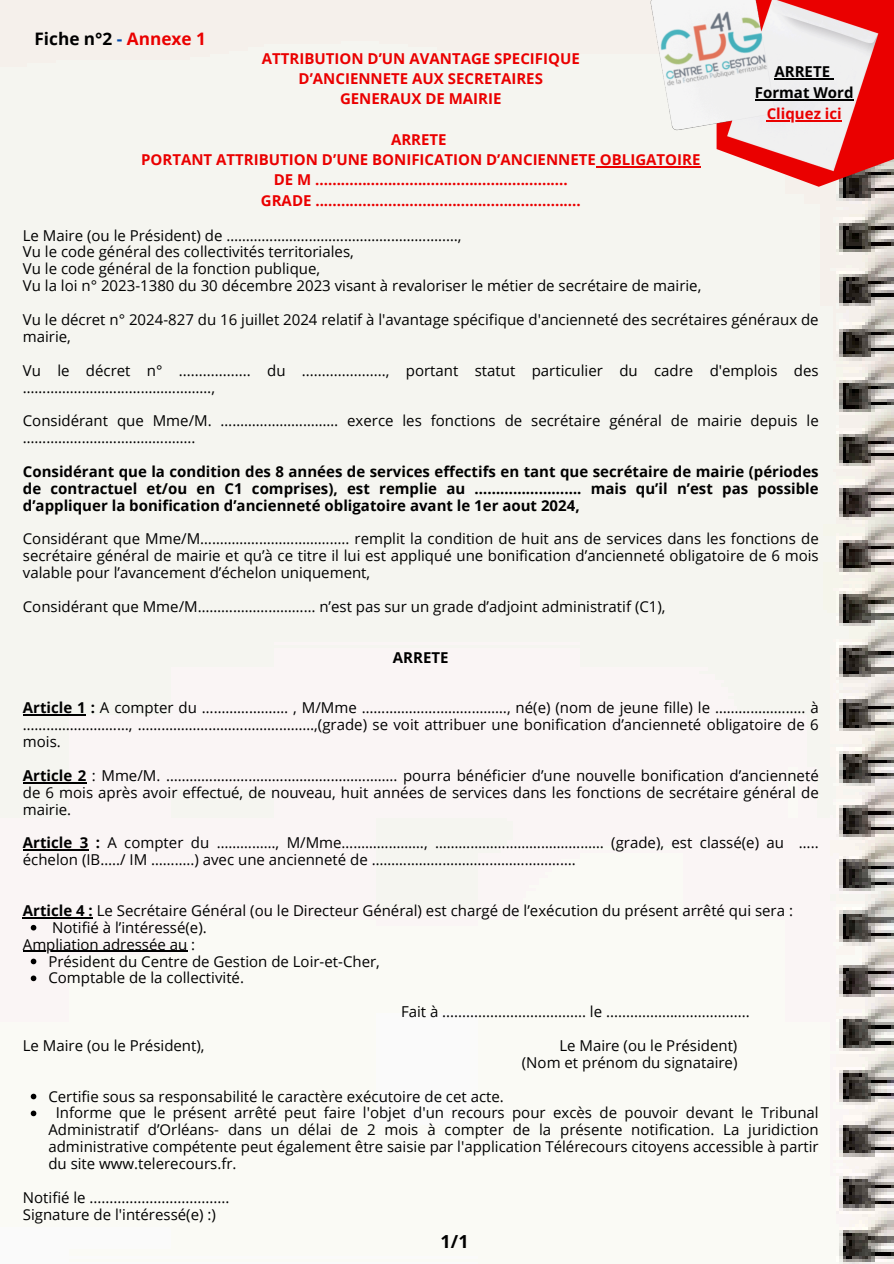
<style>
.page{position:relative;width:894px;height:1264px;background:#fff}
.page>*{position:absolute;margin:0;border:0;box-sizing:border-box;transform-origin:0 0}
.t1{font:700 18px "Open Sans";color:#000}
.t2{font:700 17.25px "Open Sans";color:#000}
.t3{font:15px/16.8px "Open Sans";color:#000}
.t4{font:700 15px/20.2px "Open Sans";color:#ea0000;text-align:center}
.t5{font:700 15px/16.8px "Open Sans";color:#000;text-align:justify}
.s1{color:#004aad}
.s2{color:#ea0000}
.s3{font-weight:700}
</style>
<div class="page">
<div style="left:0;top:0;width:893px;height:1263px;background:#f5f5f0"></div>
<img style="left:650px;top:0;width:66px;height:172px">
<hr style="left:595px;top:166px;width:105px;height:1px;background:#ea0000">
<hr style="left:23px;top:714px;width:63px;height:1px;background:#000">
<hr style="left:23px;top:782px;width:63px;height:1px;background:#000">
<hr style="left:23px;top:849px;width:65px;height:1px;background:#000">
<hr style="left:23px;top:917px;width:70px;height:1px;background:#000">
<svg style="left:31px;top:924px;width:5px;height:6px"></svg>
<hr style="left:23px;top:950px;width:164px;height:1px;background:#000">
<svg style="left:31px;top:958px;width:5px;height:6px"></svg>
<svg style="left:31px;top:975px;width:5px;height:6px"></svg>
<svg style="left:31px;top:1093px;width:5px;height:6px"></svg>
<svg style="left:31px;top:1110px;width:5px;height:6px"></svg>
<svg style="left:716px;top:0;width:177px;height:187px"></svg>
<hr style="left:754px;top:99px;width:99px;height:1px;background:#000">
<hr style="left:766px;top:120px;width:75px;height:1px;background:#ea0000">
<p class="t2" style="left:34px;top:27px;width:173px">Fiche n°2 <span class="s1">-</span> <span class="s2">Annexe 1</span></p>
<p class="t4" style="left:262px;top:48px;width:319px">ATTRIBUTION D’UN AVANTAGE SPECIFIQUE<br>D’ANCIENNETE AUX SECRETAIRES<br>GENERAUX DE MAIRIE</p>
<p class="t4" style="left:141px;top:129px;width:560px">ARRETE<br>PORTANT ATTRIBUTION D’UNE BONIFICATION D’ANCIENNETE OBLIGATOIRE DE M ...........................................................<br>GRADE ..............................................................</p>
<h3 class="t3" style="left:23px;top:226px;width:440px">Le Maire (ou le Président) de ………………………………………………..…,</h3>
<h2 class="t3" style="left:23px;top:243px;width:332px">Vu le code général des collectivités territoriales,</h2>
<h2 class="t3" style="left:23px;top:260px;width:299px">Vu le code général de la fonction publique,</h2>
<p class="t3" style="left:23px;top:277px;width:679px">Vu la loi n° 2023-1380 du 30 décembre 2023 visant à revaloriser le métier de secrétaire de mairie,</p>
<p class="t3" style="left:23px;top:311px;width:797px">Vu le décret n° 2024-827 du 16 juillet 2024 relatif à l'avantage spécifique d'ancienneté des secrétaires généraux de mairie,</p>
<p class="t3" style="left:23px;top:361px;width:797px">Vu le décret n° .................. du ....................., portant statut particulier du cadre d'emplois des ……………………...…………………,</p>
<p class="t3" style="left:23px;top:412px;width:797px">Considérant que Mme/M. ………………………… exerce les fonctions de secrétaire général de mairie depuis le ……………………………………..</p>
<p class="t5" style="left:23px;top:462px;width:797px">Considérant que la condition des 8 années de services effectifs en tant que secrétaire de mairie (périodes de contractuel et/ou en C1 comprises), est remplie au ……………………. mais qu’il n’est pas possible d’appliquer la bonification d’ancienneté obligatoire avant le 1er aout 2024,</p>
<p class="t3" style="left:23px;top:530px;width:797px;text-align:justify">Considérant que Mme/M……………………………….. remplit la condition de huit ans de services dans les fonctions de secrétaire général de mairie et qu’à ce titre il lui est appliqué une bonification d’ancienneté obligatoire de 6 mois valable pour l’avancement d’échelon uniquement,</p>
<p class="t3" style="left:23px;top:597px;width:644px">Considérant que Mme/M………………………… n’est pas sur un grade d’adjoint administratif (C1),</p>
<h3 class="t5" style="left:393px;top:648px;width:57px">ARRETE</h3>
<p class="t3" style="left:23px;top:699px;width:797px;text-align:justify"><span class="s3">Article 1 :</span> A compter du ……………….… , M/Mme …………….…………………, né(e) (nom de jeune fille) le ………………….. à ………………………, ………………………………………,(grade) se voit attribuer une bonification d’ancienneté obligatoire de 6 mois.</p>
<p class="t3" style="left:23px;top:766px;width:797px;text-align:justify"><span class="s3">Article 2</span> : Mme/M. ………………………………………………….. pourra bénéficier d’une nouvelle bonification d’ancienneté de 6 mois après avoir effectué, de nouveau, huit années de services dans les fonctions de secrétaire général de mairie.</p>
<h2 class="t3" style="left:23px;top:834px;width:797px"><span class="s3">Article 3 :</span> A compter du ……………, M/Mme…………………, …………………………….……… (grade), est classé(e) au ….. échelon (IB…../ IM ………..) avec une ancienneté de …………………………………………….</h2>
<p class="t3" style="left:23px;top:901px;width:771px"><span class="s3">Article 4 :</span> Le Secrétaire Général (ou le Directeur Général) est chargé de l’exécution du présent arrêté qui sera :</p>
<p class="t3" style="left:52px;top:918px;width:156px">Notifié à l’intéressé(e).</p>
<p class="t3" style="left:23px;top:935px;width:174px">Ampliation adressée au :</p>
<p class="t3" style="left:48px;top:952px;width:333px">Président du Centre de Gestion de Loir-et-Cher,</p>
<p class="t3" style="left:48px;top:969px;width:197px">Comptable de la collectivité.</p>
<p class="t3" style="left:401px;top:1002px;width:350px">Fait à .................................... le ....................................</p>
<p class="t3" style="left:23px;top:1036px;width:183px">Le Maire (ou le Président),</p>
<p class="t3" style="left:559px;top:1036px;width:179px">Le Maire (ou le Président)</p>
<p class="t3" style="left:521px;top:1053px;width:217px">(Nom et prénom du signataire)</p>
<p class="t3" style="left:48px;top:1087px;width:457px">Certifie sous sa responsabilité le caractère exécutoire de cet acte.</p>
<p class="t3" style="left:48px;top:1104px;width:771px;text-align:justify;text-indent:7px">Informe que le présent arrêté peut faire l'objet d'un recours pour excès de pouvoir devant le Tribunal Administratif d’Orléans- dans un délai de 2 mois à compter de la présente notification. La juridiction administrative compétente peut également être saisie par l'application Télérecours citoyens accessible à partir du site www.telerecours.fr.</p>
<p class="t3" style="left:23px;top:1188px;width:208px">Notifié le ...................................</p>
<p class="t3" style="left:23px;top:1205px;width:194px">Signature de l'intéressé(e) :)</p>
<p class="t5" style="left:754px;top:61px;width:100px;line-height:21px;text-align:center">ARRETE<br>Format Word</p>
<h1 class="t4" style="left:766px;top:103px;width:76px">Cliquez ici</h1>
<p class="t1" style="left:440px;top:1228px;width:29px">1/1</p>
</div>
